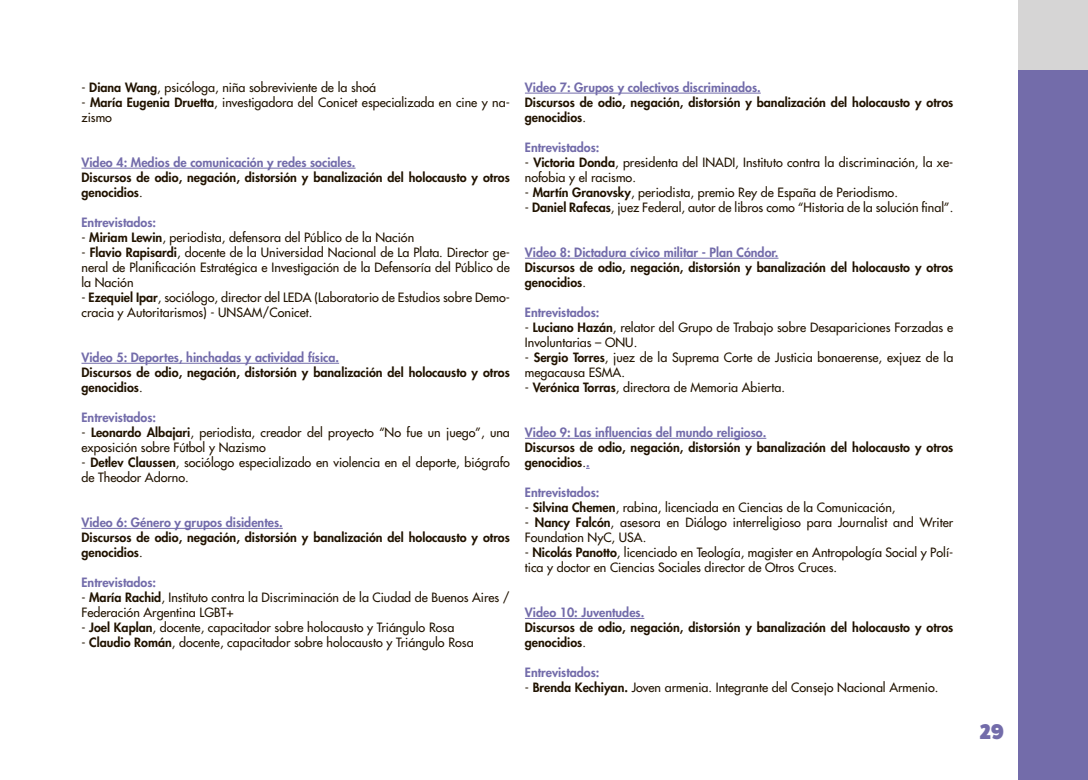
<style>
.page{position:relative;width:1088px;height:780px;background:#fff}
.page>*{position:absolute;margin:0;border:0;box-sizing:border-box;transform-origin:0 0}
.t1{font:800 21.25px "Fat Frank";color:#736caa}
.PARRAFO{font:500 12.5px/15px "Futura Std";color:#211300}
.PARRAFO-2{font:800 12.5px/15px "Futura Std";color:#211300}
.PARRAFO-3{font:800 12.5px "Futura Std";color:#736caa}
.s1{font-weight:800}
.s2{font-weight:500}
.s3{color:#736caa}
</style>
<div class="page">
<div style="left:1018px;top:18px;width:70px;height:762px;background:#736caa"></div>
<div style="left:1018px;top:0;width:70px;height:69px;background:#d6d5d5"></div>
<hr style="left:81px;top:168px;width:275px;height:1px;background:#736caa">
<hr style="left:81px;top:363px;width:258px;height:1px;background:#736caa">
<hr style="left:81px;top:528px;width:202px;height:1px;background:#736caa">
<hr style="left:525px;top:93px;width:236px;height:1px;background:#736caa">
<hr style="left:525px;top:258px;width:253px;height:1px;background:#736caa">
<hr style="left:525px;top:438px;width:241px;height:1px;background:#736caa">
<hr style="left:525px;top:618px;width:119px;height:1px;background:#736caa">
<p class="PARRAFO" style="left:81px;top:80px;width:296px">- <span class="s1">Diana Wang</span>, psicóloga, niña sobreviviente de la shoá</p>
<p class="PARRAFO" style="left:81px;top:95px;width:430px">- <span class="s1">María Eugenia Druetta</span>, investigadora del Conicet especializada en cine y na&shy;zismo</p>
<p class="PARRAFO-3" style="left:81px;top:154px;width:276px">Video 4: Medios de comunicación y redes sociales.</p>
<p class="PARRAFO-2" style="left:81px;top:170px;width:430px">Discursos de odio, negación, distorsión y banalización del holocausto y otros genocidios<span class="s2">.</span></p>
<p class="PARRAFO-3" style="left:81px;top:214px;width:76px">Entrevistados:</p>
<p class="PARRAFO" style="left:81px;top:230px;width:334px">- <span class="s1">Miriam Lewin</span>, periodista, defensora del Público de la Nación</p>
<p class="PARRAFO" style="left:81px;top:245px;width:430px;text-align:justify">- <span class="s1">Flavio Rapisardi</span>, docente de la Universidad Nacional de La Plata. Director ge&shy;neral de Planificación Estratégica e Investigación de la Defensoría del Público de la Nación</p>
<p class="PARRAFO" style="left:81px;top:290px;width:430px">- <span class="s1">Ezequiel Ipar</span>, sociólogo, director del LEDA (Laboratorio de Estudios sobre Demo&shy;cracia y Autoritarismos) - UNSAM/Conicet.</p>
<p class="PARRAFO-3" style="left:81px;top:349px;width:259px">Video 5: Deportes, hinchadas y actividad física.</p>
<p class="PARRAFO-2" style="left:81px;top:365px;width:430px">Discursos de odio, negación, distorsión y banalización del holocausto y otros genocidios<span class="s2">.</span></p>
<p class="PARRAFO-3" style="left:81px;top:409px;width:76px">Entrevistados:</p>
<p class="PARRAFO" style="left:81px;top:425px;width:430px">- <span class="s1">Leonardo Albajari</span>, periodista, creador del proyecto “No fue un juego”, una exposición sobre Fútbol y Nazismo</p>
<p class="PARRAFO" style="left:81px;top:455px;width:430px">- <span class="s1">Detlev Claussen</span>, sociólogo especializado en violencia en el deporte, biógrafo de Theodor Adorno.</p>
<p class="PARRAFO-3" style="left:81px;top:514px;width:203px">Video 6: Género y grupos disidentes.</p>
<p class="PARRAFO-2" style="left:81px;top:530px;width:430px">Discursos de odio, negación, distorsión y banalización del holocausto y otros genocidios<span class="s2">.</span></p>
<p class="PARRAFO-3" style="left:81px;top:574px;width:76px">Entrevistados:</p>
<p class="PARRAFO" style="left:81px;top:590px;width:430px">- <span class="s1">María Rachid</span>, Instituto contra la Discriminación de la Ciudad de Buenos Aires /<br>Federación Argentina LGBT+</p>
<p class="PARRAFO" style="left:81px;top:620px;width:374px">- <span class="s1">Joel Kaplan</span>, docente, capacitador sobre holocausto y Triángulo Rosa</p>
<p class="PARRAFO" style="left:81px;top:635px;width:394px">- <span class="s1">Claudio Román</span>, docente, capacitador sobre holocausto y Triángulo Rosa</p>
<p class="PARRAFO-3" style="left:525px;top:79px;width:237px">Video 7: Grupos y colectivos discriminados.</p>
<p class="PARRAFO-2" style="left:525px;top:95px;width:430px">Discursos de odio, negación, distorsión y banalización del holocausto y otros genocidios<span class="s2">.</span></p>
<p class="PARRAFO-3" style="left:525px;top:139px;width:76px">Entrevistados:</p>
<p class="PARRAFO" style="left:525px;top:155px;width:430px">- <span class="s1">Victoria Donda</span>, presidenta del INADI, Instituto contra la discriminación, la xe&shy;nofobia y el racismo.</p>
<p class="PARRAFO" style="left:525px;top:185px;width:375px">- <span class="s1">Martín Granovsky</span>, periodista, premio Rey de España de Periodismo.</p>
<p class="PARRAFO" style="left:525px;top:200px;width:430px">- <span class="s1">Daniel Rafecas</span>, juez Federal, autor de libros como “Historia de la solución final”.</p>
<p class="PARRAFO-3" style="left:525px;top:244px;width:255px">Video 8: Dictadura cívico militar - Plan Cóndor.</p>
<p class="PARRAFO-2" style="left:525px;top:260px;width:430px">Discursos de odio, negación, distorsión y banalización del holocausto y otros genocidios<span class="s2">.</span></p>
<p class="PARRAFO-3" style="left:525px;top:304px;width:76px">Entrevistados:</p>
<p class="PARRAFO" style="left:525px;top:320px;width:430px">- <span class="s1">Luciano Hazán</span>, relator del Grupo de Trabajo sobre Desapariciones Forzadas e<br>Involuntarias – ONU.</p>
<p class="PARRAFO" style="left:525px;top:350px;width:430px">- <span class="s1">Sergio Torres</span>, juez de la Suprema Corte de Justicia bonaerense, exjuez de la megacausa ESMA.</p>
<p class="PARRAFO" style="left:525px;top:380px;width:262px">- <span class="s1">Verónica Torras</span>, directora de Memoria Abierta.</p>
<p class="PARRAFO-3" style="left:525px;top:424px;width:243px">Video 9: Las influencias del mundo religioso.</p>
<p class="PARRAFO-2" style="left:525px;top:440px;width:430px">Discursos de odio, negación, distorsión y banalización del holocausto y otros genocidios<span class="s2">.</span><span class="s3">.</span></p>
<p class="PARRAFO-3" style="left:525px;top:484px;width:76px">Entrevistados:</p>
<p class="PARRAFO" style="left:525px;top:500px;width:372px">- <span class="s1">Silvina Chemen</span>, rabina, licenciada en Ciencias de la Comunicación,</p>
<p class="PARRAFO" style="left:525px;top:515px;width:430px">- <span class="s1">Nancy Falcón</span>, asesora en Diálogo interreligioso para Journalist and Writer<br>Foundation NyC, USA.</p>
<p class="PARRAFO" style="left:525px;top:545px;width:430px">- <span class="s1">Nicolás Panotto</span>, licenciado en Teología, magister en Antropología Social y Polí&shy;tica y doctor en Ciencias Sociales director de Otros Cruces.</p>
<p class="PARRAFO-3" style="left:525px;top:604px;width:121px">Video 10: Juventudes.</p>
<p class="PARRAFO-2" style="left:525px;top:620px;width:430px">Discursos de odio, negación, distorsión y banalización del holocausto y otros genocidios<span class="s2">.</span></p>
<p class="PARRAFO-3" style="left:525px;top:664px;width:76px">Entrevistados:</p>
<p class="PARRAFO" style="left:525px;top:680px;width:415px">- <span class="s1">Brenda Kechiyan.</span> Joven armenia. Integrante del Consejo Nacional Armenio.</p>
<h1 class="t1" style="left:980px;top:719px;width:25px">29</h1>
</div>
